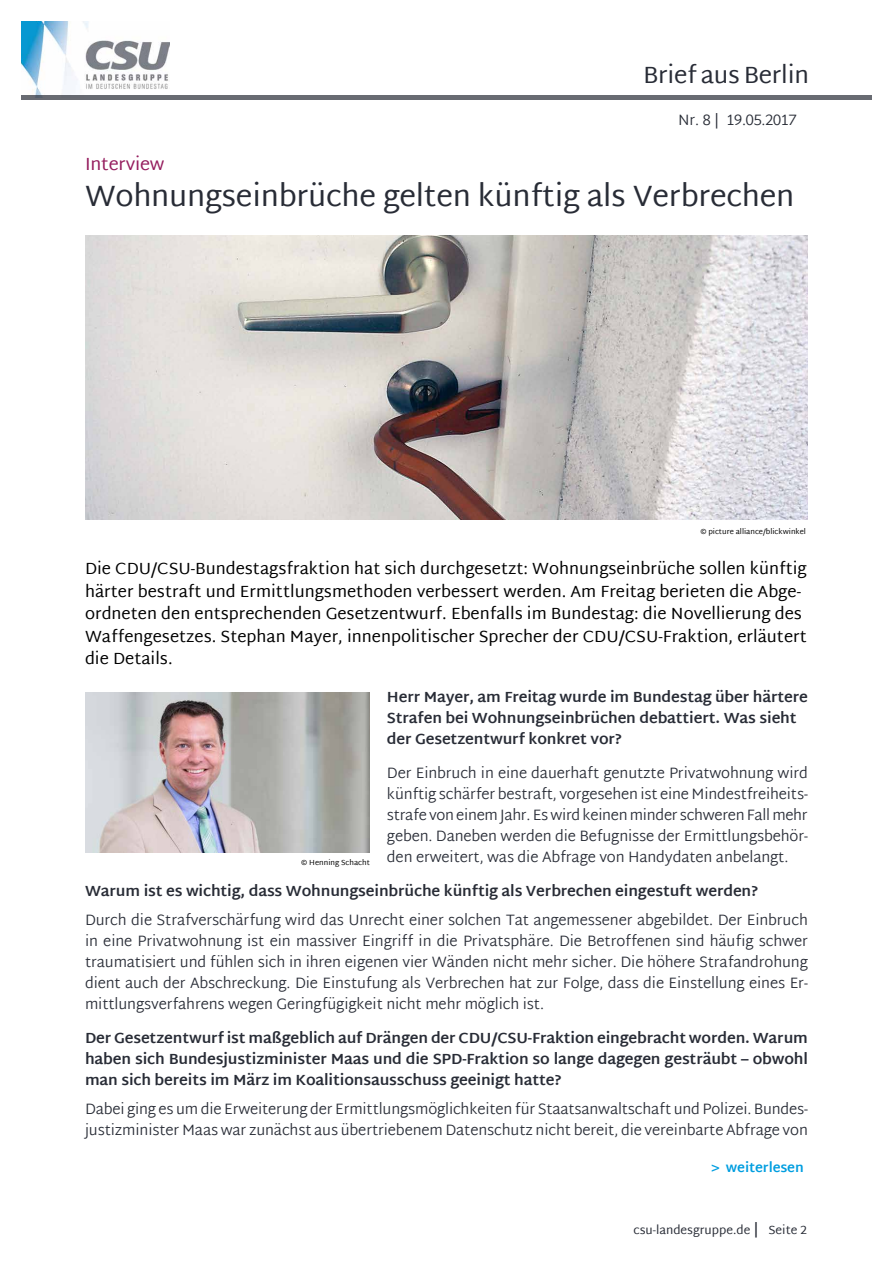
<style>
.page{position:relative;width:893px;height:1263px;background:#fff}
.page>*{position:absolute;margin:0;border:0;box-sizing:border-box;transform-origin:0 0}
._03_BaB_Ü_Fett_Artik{font:30px "Martel Sans";letter-spacing:-.01em;color:#282c36}
.t1{font:24px "Martel Sans";letter-spacing:-.01em;color:#282c36}
._03_BaB_Ü_Beere_Arti{font:18px "Martel Sans";letter-spacing:-.01em;color:#951d5e}
._03_BaB_Teaser{font:16.5px/22.5px "Martel Sans";color:#000}
._04_BaB_Fließtext{font:300 15px/21px "Martel Sans";letter-spacing:-.01em;color:#282c36;text-align:justify}
._04_BaB_Zwischenüber{font:700 15px/21px "Martel Sans";letter-spacing:-.01em;color:#282c36;text-align:justify}
._03_BaB_Teaser-2{font:700 15px/21px "Martel Sans";letter-spacing:-.01em;color:#282c36}
._04_BaB_Fließtext-2{font:700 13.5px "Martel Sans";letter-spacing:-.01em;color:#009ee0}
._08_CSU-LG_de_Seiten{font:12px "Martel Sans";color:#282c36}
._13_BaB_Rechtevermer{font:7.5px "Martel Sans";color:#000}
.s1{font-size:15px}
</style>
<div class="page">
<img style="left:21px;top:21px;width:149px;height:75px">
<hr style="left:21px;top:96px;width:851px;height:4px;background:#686b72">
<img style="left:85px;top:235px;width:723px;height:285px">
<img style="left:86px;top:693px;width:284px;height:159px">
<h2 class="t1" style="left:643px;top:61px;width:167px">Brief aus Berlin</h2>
<p class="_04_BaB_Fließtext" style="left:678px;top:110px;width:120px">Nr. 8 | 19.05.2017</p>
<p class="_03_BaB_Ü_Beere_Arti" style="left:85px;top:153px;width:81px">Interview</p>
<p class="_03_BaB_Ü_Fett_Artik" style="left:85px;top:178px;width:711px">Wohnungseinbrüche gelten künftig als Verbrechen</p>
<p class="_13_BaB_Rechtevermer" style="left:700px;top:527px;width:107px">© picture alliance/blickwinkel</p>
<p class="_03_BaB_Teaser" style="left:85px;top:557px;width:723px">Die CDU/CSU-Bundestagsfraktion hat sich durchgesetzt: Wohnungseinbrüche sollen künftig härter bestraft und Ermittlungsmethoden verbessert werden. Am Freitag berieten die Abge&shy;ordneten den entsprechenden Gesetzentwurf. Ebenfalls im Bundestag: die Novellierung des Waffengesetzes. Stephan Mayer, innenpolitischer Sprecher der CDU/CSU-Fraktion, erläutert die Details.</p>
<p class="_03_BaB_Teaser-2" style="left:387px;top:686px;width:422px">Herr Mayer, am Freitag wurde im Bundestag über härtere<br>Strafen bei Wohnungseinbrüchen debattiert. Was sieht der Gesetzentwurf konkret vor?</p>
<p class="_04_BaB_Fließtext" style="left:387px;top:763px;width:422px">Der Einbruch in eine dauerhaft genutzte Privatwohnung wird künftig schärfer bestraft, vorgesehen ist eine Mindestfreiheits&shy;strafe von einem Jahr. Es wird keinen minder schweren Fall mehr geben. Daneben werden die Befugnisse der Ermittlungsbehör&shy;den erweitert, was die Abfrage von Handydaten anbelangt.</p>
<p class="_04_BaB_Zwischenüber" style="left:85px;top:880px;width:675px">Warum ist es wichtig, dass Wohnungseinbrüche künftig als Verbrechen eingestuft werden?</p>
<p class="_04_BaB_Fließtext" style="left:85px;top:910px;width:724px">Durch die Strafverschärfung wird das Unrecht einer solchen Tat angemessener abgebildet. Der Einbruch in eine Privatwohnung ist ein massiver Eingriff in die Privatsphäre. Die Betroffenen sind häufig schwer traumatisiert und fühlen sich in ihren eigenen vier Wänden nicht mehr sicher. Die höhere Strafandrohung dient auch der Abschreckung. Die Einstufung als Verbrechen hat zur Folge, dass die Einstellung eines Er&shy;mittlungsverfahrens wegen Geringfügigkeit nicht mehr möglich ist.</p>
<p class="_04_BaB_Zwischenüber" style="left:85px;top:1027px;width:724px">Der Gesetzentwurf ist maßgeblich auf Drängen der CDU/CSU-Fraktion eingebracht worden. Warum haben sich Bundesjustizminister Maas und die SPD-Fraktion so lange dagegen gesträubt – obwohl man sich bereits im März im Koalitionsausschuss geeinigt hatte?</p>
<p class="_04_BaB_Fließtext" style="left:85px;top:1100px;width:724px">Dabei ging es um die Erweiterung der Ermittlungsmöglichkeiten für Staatsanwaltschaft und Polizei. Bundes&shy;justizminister Maas war zunächst aus übertriebenem Datenschutz nicht bereit, die vereinbarte Abfrage von</p>
<p class="_13_BaB_Rechtevermer" style="left:301px;top:858px;width:70px">© Henning Schacht</p>
<p class="_04_BaB_Fließtext-2" style="left:711px;top:1160px;width:94px">&gt; weiterlesen</p>
<p class="_08_CSU-LG_de_Seiten" style="left:633px;top:1223px;width:175px">csu-landesgruppe.de <span class="s1">|</span> Seite 2</p>
</div>
